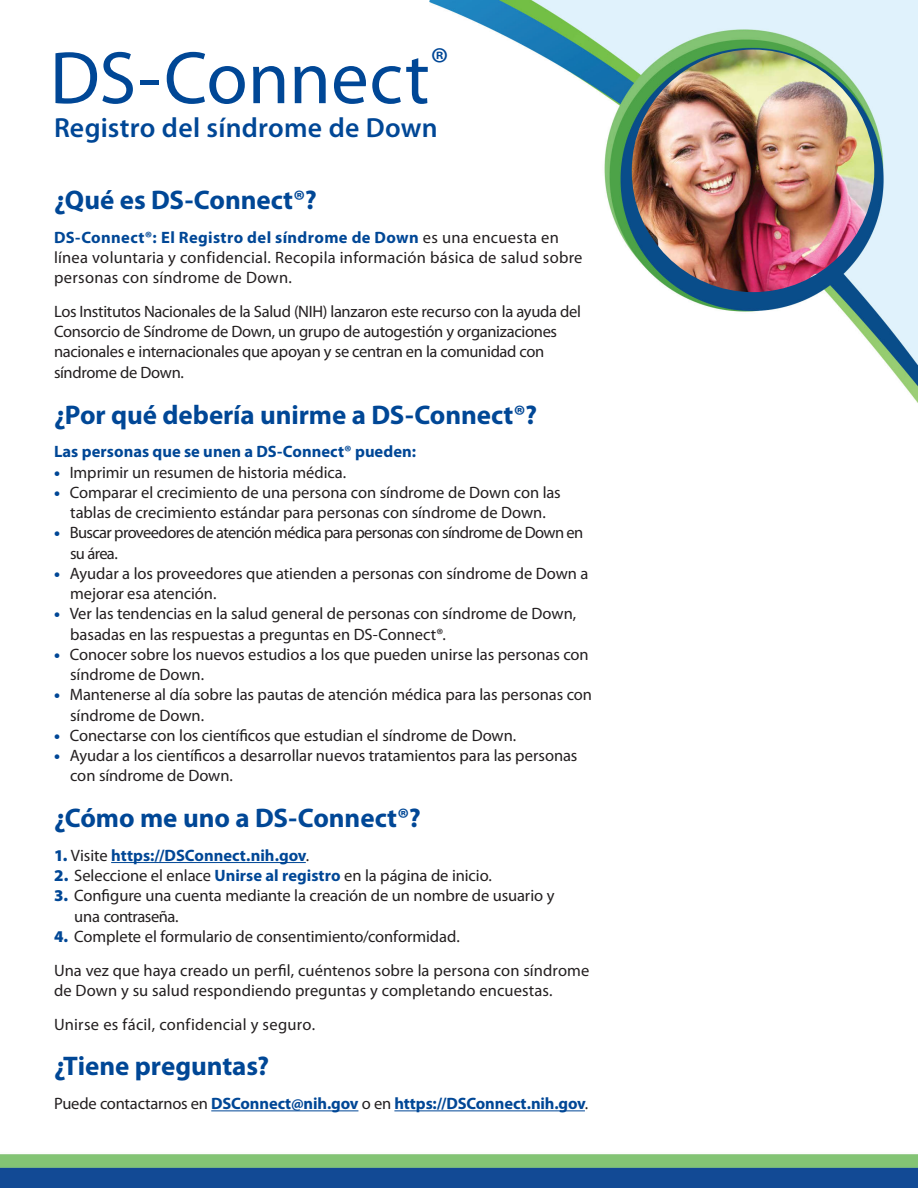
<style>
.page{position:relative;width:918px;height:1188px;background:#fff}
.page>*{position:absolute;margin:0;border:0;box-sizing:border-box;transform-origin:0 0}
.t1{font:75px "Myriad Pro";color:#004796}
.t2{font:600 27.75px "Myriad Pro";letter-spacing:.01em;color:#004796}
.t3{font:700 27px "Myriad Pro";letter-spacing:-.005em;color:#004796}
.t4{font:16.5px/20.2px "Myriad Pro";letter-spacing:-.005em;color:#231f20}
.t5{font:16.5px/20.2px "Myriad Pro";letter-spacing:.015em;color:#231f20}
.t6{font:700 16.5px "Myriad Pro";color:#004796}
.t7{font:16.5px/20.2px "Myriad Pro";letter-spacing:-.035em;color:#231f20}
.s1{font-weight:700;color:#004796}
.s2{font-weight:900;color:#004796}
.s3{font-weight:900}
.s4{font-weight:400;color:#231f20}
</style>
<div class="page">
<img style="left:0;top:0;width:918px;height:1188px">
<img style="left:632px;top:50px;width:242px;height:242px;border-radius:121px">
<hr style="left:111px;top:862px;width:195px;height:1px;background:#004796">
<hr style="left:211px;top:1110px;width:147px;height:1px;background:#004796">
<hr style="left:394px;top:1110px;width:191px;height:1px;background:#004796">
<h1 class="t1" style="left:50px;top:37px;width:401px">DS-Connect<sup>®</sup></h1>
<h1 class="t2" style="left:54px;top:112px;width:385px">Registro del síndrome de Down</h1>
<h2 class="t3" style="left:54px;top:185px;width:264px">¿Qué es DS-Connect®?</h2>
<p class="t5" style="left:54px;top:227px;width:530px"><span class="s1">DS-Connect®: El Registro del síndrome de Down</span> es una encuesta en línea voluntaria y confidencial. Recopila información básica de salud sobre personas con síndrome de Down.</p>
<p class="t4" style="left:54px;top:302px;width:529px">Los Institutos Nacionales de la Salud (NIH) lanzaron este recurso con la ayuda del Consorcio de Síndrome de Down, un grupo de autogestión y organizaciones nacionales e internacionales que apoyan y se centran en la comunidad con síndrome de Down.</p>
<h2 class="t3" style="left:54px;top:399px;width:485px">¿Por qué debería unirme a DS-Connect®?</h2>
<p class="t6" style="left:54px;top:442px;width:364px">Las personas que se unen a DS-Connect® pueden:</p>
<p class="t4" style="left:54px;top:462px;width:294px"><span class="s2">•</span> Imprimir un resumen de historia médica.</p>
<p class="t4" style="left:54px;top:482px;width:508px;text-align:center"><span class="s2">•</span> Comparar el crecimiento de una persona con síndrome de Down con las tablas de crecimiento estándar para personas con síndrome de Down.</p>
<p class="t7" style="left:70px;top:523px;width:515px;text-indent:-16px"><span class="s2">•</span> Buscar proveedores de atención médica para personas con síndrome de Down en su área.</p>
<p class="t4" style="left:70px;top:563px;width:520px;text-indent:-16px"><span class="s2">•</span> Ayudar a los proveedores que atienden a personas con síndrome de Down a mejorar esa atención.</p>
<p class="t4" style="left:70px;top:604px;width:507px;text-indent:-16px"><span class="s2">•</span> Ver las tendencias en la salud general de personas con síndrome de Down, basadas en las respuestas a preguntas en DS-Connect®.</p>
<p class="t4" style="left:70px;top:644px;width:520px;text-indent:-16px"><span class="s2">•</span> Conocer sobre los nuevos estudios a los que pueden unirse las personas con síndrome de Down.</p>
<p class="t4" style="left:70px;top:685px;width:523px;text-indent:-16px"><span class="s2">•</span> Mantenerse al día sobre las pautas de atención médica para las personas con síndrome de Down.</p>
<p class="t4" style="left:54px;top:725px;width:464px"><span class="s2">•</span> Conectarse con los científicos que estudian el síndrome de Down.</p>
<p class="t4" style="left:70px;top:746px;width:509px;text-indent:-16px"><span class="s2">•</span> Ayudar a los científicos a desarrollar nuevos tratamientos para las personas con síndrome de Down.</p>
<h2 class="t3" style="left:54px;top:803px;width:368px">¿Cómo me uno a DS-Connect®?</h2>
<p class="t6" style="left:54px;top:846px;width:257px"><span class="s3">1.</span> <span class="s4">Visite</span> https://DSConnect.nih.gov<span class="s4">.</span></p>
<p class="t4" style="left:54px;top:866px;width:439px"><span class="s2">2.</span> Seleccione el enlace <span class="s1">Unirse al registro</span> en la página de inicio.</p>
<p class="t4" style="left:74px;top:886px;width:482px;text-indent:-20px"><span class="s2">3.</span> Configure una cuenta mediante la creación de un nombre de usuario y una contraseña.</p>
<p class="t4" style="left:54px;top:927px;width:407px"><span class="s2">4.</span> Complete el formulario de consentimiento/conformidad.</p>
<p class="t4" style="left:54px;top:960px;width:537px">Una vez que haya creado un perfil, cuéntenos sobre la persona con síndrome de Down y su salud respondiendo preguntas y completando encuestas.</p>
<p class="t5" style="left:54px;top:1014px;width:263px">Unirse es fácil, confidencial y seguro.</p>
<h2 class="t3" style="left:54px;top:1051px;width:217px">¿Tiene preguntas?</h2>
<p class="t6" style="left:54px;top:1094px;width:536px"><span class="s4">Puede contactarnos en</span> DSConnect@nih.gov <span class="s4">o en</span> https://DSConnect.nih.gov<span class="s4">.</span></p>
</div>
